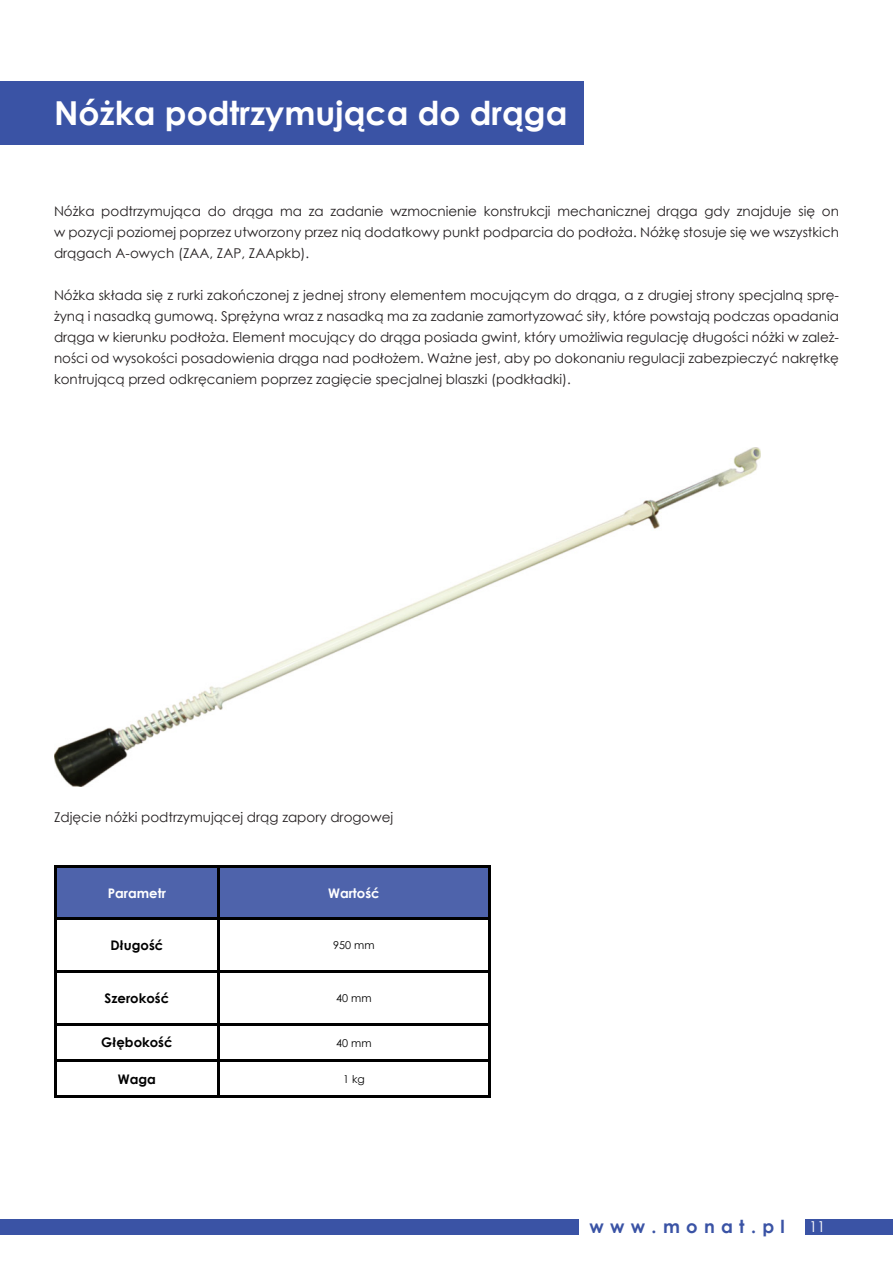
<style>
.page{position:relative;width:893px;height:1263px;background:#fff}
.page>*{position:absolute;margin:0;border:0;box-sizing:border-box;transform-origin:0 0}
.t1{font:700 33px "Century Gothic";color:#fff}
.t2{font:700 18px "Century Gothic";letter-spacing:.35em;color:#3a53a5}
.t3{font:15px "Century Gothic";color:#fff}
.t4{font:13.5px/21px "Century Gothic";color:#231f20;text-align:justify}
.t5{font:700 13.2px "Century Gothic";color:#000}
.t6{font:700 13.2px "Century Gothic";color:#fff}
.t7{font:10.8px "Century Gothic";color:#000}
</style>
<div class="page">
<div style="left:0;top:1219px;width:578px;height:16px;background:#3a53a5"></div>
<div style="left:805px;top:1219px;width:88px;height:16px;background:#3a53a5"></div>
<div style="left:0;top:81px;width:584px;height:64px;background:#3a53a5"></div>
<img style="left:54px;top:448px;width:707px;height:339px">
<div style="left:56px;top:866px;width:433px;height:53px;background:#4e63ab"></div>
<hr style="left:54px;top:865px;width:2px;height:233px;background:#000">
<hr style="left:217px;top:867px;width:3px;height:231px;background:#000">
<hr style="left:488px;top:867px;width:2px;height:231px;background:#000">
<hr style="left:56px;top:865px;width:434px;height:2px;background:#000">
<hr style="left:56px;top:917px;width:434px;height:3px;background:#000">
<hr style="left:56px;top:970px;width:434px;height:2px;background:#000">
<hr style="left:56px;top:1023px;width:434px;height:2px;background:#000">
<hr style="left:56px;top:1059px;width:434px;height:2px;background:#000">
<hr style="left:56px;top:1095px;width:434px;height:3px;background:#000">
<p class="t1" style="left:54px;top:88px;width:515px">Nóżka podtrzymująca do drąga</p>
<p class="t4" style="left:54px;top:201px;width:786px">Nóżka podtrzymująca do drąga ma za zadanie wzmocnienie konstrukcji mechanicznej drąga gdy znajduje się on w pozycji poziomej poprzez utworzony przez nią dodatkowy punkt podparcia do podłoża. Nóżkę stosuje się we wszystkich drągach A-owych (ZAA, ZAP, ZAApkb).</p>
<p class="t4" style="left:54px;top:285px;width:786px">Nóżka składa się z rurki zakończonej z jednej strony elementem mocującym do drąga, a z drugiej strony specjalną sprę&shy;żyną i nasadką gumową. Sprężyna wraz z nasadką ma za zadanie zamortyzować siły, które powstają podczas opadania drąga w kierunku podłoża. Element mocujący do drąga posiada gwint, który umożliwia regulację długości nóżki w zależ&shy;ności od wysokości posadowienia drąga nad podłożem. Ważne jest, aby po dokonaniu regulacji zabezpieczyć nakrętkę kontrującą przed odkręcaniem poprzez zagięcie specjalnej blaszki (podkładki).</p>
<p class="t4" style="left:54px;top:806px;width:341px">Zdjęcie nóżki podtrzymującej drąg zapory drogowej</p>
<p class="t6" style="left:108px;top:883px;width:60px">Parametr</p>
<p class="t6" style="left:328px;top:883px;width:53px">Wartość</p>
<p class="t5" style="left:110px;top:935px;width:54px">Długość</p>
<p class="t7" style="left:333px;top:938px;width:43px">950 mm</p>
<p class="t5" style="left:105px;top:988px;width:66px">Szerokość</p>
<p class="t7" style="left:336px;top:990px;width:37px">40 mm</p>
<p class="t5" style="left:101px;top:1032px;width:73px">Głębokość</p>
<p class="t7" style="left:336px;top:1035px;width:37px">40 mm</p>
<p class="t5" style="left:118px;top:1069px;width:40px">Waga</p>
<p class="t7" style="left:343px;top:1071px;width:23px">1 kg</p>
<h2 class="t2" style="left:590px;top:1212px;width:197px">www.monat.pl</h2>
<p class="t3" style="left:809px;top:1216px;width:18px">11</p>
</div>
